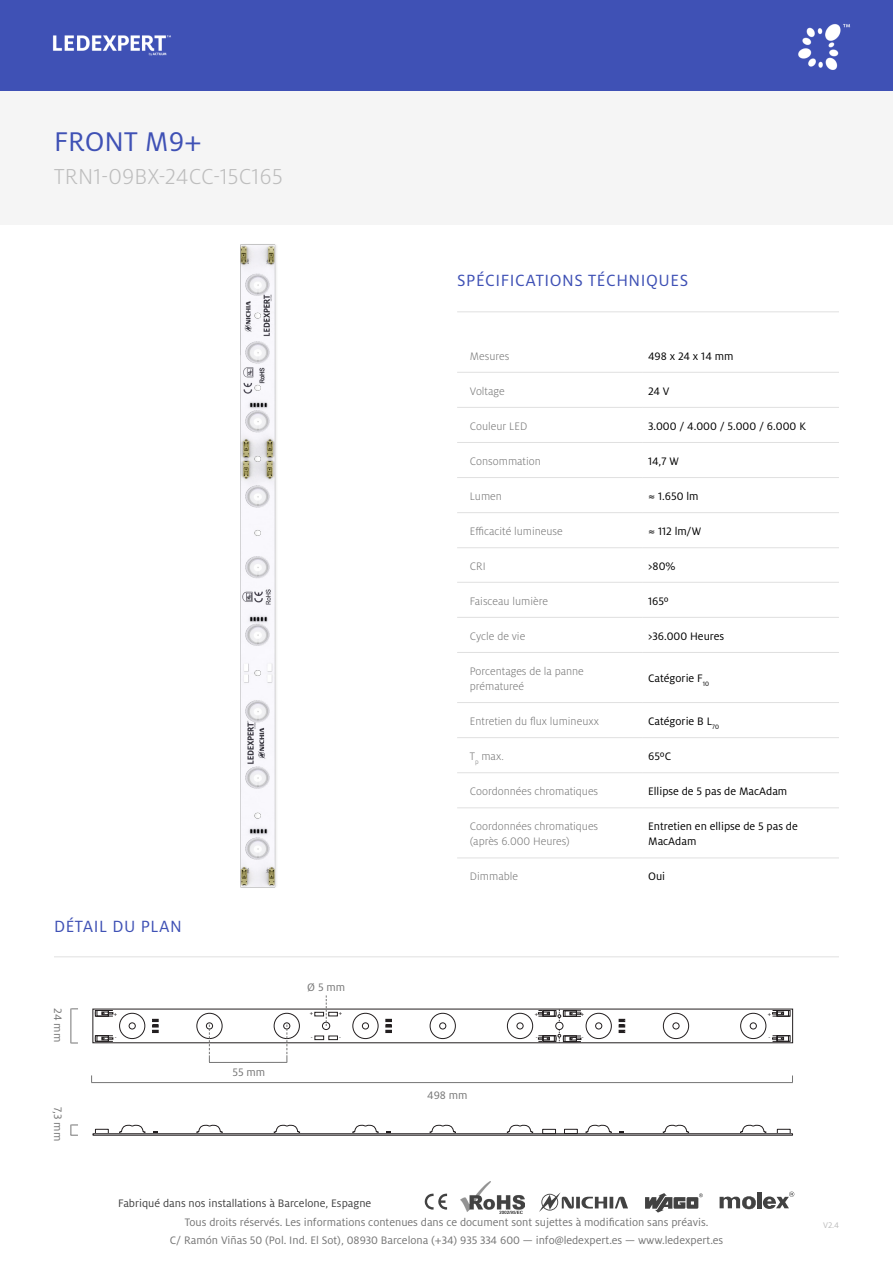
<style>
.page{position:relative;width:893px;height:1263px;background:#fff}
.page>*{position:absolute;margin:0;border:0;box-sizing:border-box;transform-origin:0 0}
.Nombre_producto{font:30px "Milo OT";color:#3f51b5}
.Código_producto{font:300 24px "Milo OT";letter-spacing:.005em;color:#bdbdbd}
.Título_sección{font:18px "Milo OT";letter-spacing:.03em;color:#3f51b5}
.Código_producto-2{font:300 12px "Milo OT";color:#757575}
.t1{font:12px/17.4px "Milo OT";color:#757575;text-align:center}
.Código_producto-3{font:12px "Milo OT";color:#000}
.t2{font:12px "Milo OT";color:#424242}
.t3{font:9px "Milo OT";color:#bdbdbd}
.t4{font:6px "Milo OT Text";color:#231f20}
</style>
<div class="page">
<hr style="left:757px;top:1192px;width:4px;height:16px;background:#424242">
<svg style="left:763px;top:1191px;width:31px;height:18px"></svg>
<svg style="left:720px;top:1196px;width:36px;height:13px"></svg>
<svg style="left:645px;top:1193px;width:58px;height:19px"></svg>
<svg style="left:539px;top:1192px;width:89px;height:20px"></svg>
<svg style="left:425px;top:1193px;width:22px;height:17px"></svg>
<img style="left:461px;top:1181px;width:64px;height:32px">
<div style="left:1px;top:0;width:892px;height:91px;background:#3f51b5"></div>
<div style="left:0;top:91px;width:893px;height:134px;background:#f5f5f5"></div>
<hr style="left:54px;top:956px;width:785px;height:1px;background:#e0e0e0">
<hr style="left:71px;top:1008px;width:1px;height:35px;background:#757575">
<svg style="left:71px;top:1124px;width:7px;height:12px"></svg>
<hr style="left:91px;top:1082px;width:702px;height:1px;background:#757575">
<hr style="left:209px;top:1062px;width:78px;height:1px;background:#757575">
<svg style="left:92px;top:995px;width:701px;height:67px"></svg>
<img style="left:240px;top:244px;width:37px;height:644px">
<div style="left:95px;top:1129px;width:14px;height:5px;border:1px solid #231f20"></div>
<div style="left:777px;top:1129px;width:13px;height:5px;border:1px solid #231f20"></div>
<svg style="left:119px;top:1124px;width:647px;height:9px"></svg>
<div style="left:93px;top:1133px;width:700px;height:2px;border:1px solid #231f20"></div>
<hr style="left:564px;top:1129px;width:13px;height:4px;background:#fff">
<div style="left:564px;top:1129px;width:14px;height:5px;border:1px solid #231f20"></div>
<hr style="left:543px;top:1129px;width:12px;height:4px;background:#fff">
<div style="left:542px;top:1129px;width:14px;height:5px;border:1px solid #231f20"></div>
<hr style="left:457px;top:372px;width:185px;height:1px;background:#e0e0e0">
<hr style="left:642px;top:372px;width:197px;height:1px;background:#e0e0e0">
<hr style="left:457px;top:407px;width:185px;height:1px;background:#e0e0e0">
<hr style="left:642px;top:407px;width:197px;height:1px;background:#e0e0e0">
<hr style="left:457px;top:442px;width:185px;height:1px;background:#e0e0e0">
<hr style="left:642px;top:442px;width:197px;height:1px;background:#e0e0e0">
<hr style="left:457px;top:477px;width:185px;height:1px;background:#e0e0e0">
<hr style="left:642px;top:477px;width:197px;height:1px;background:#e0e0e0">
<hr style="left:457px;top:512px;width:185px;height:1px;background:#e0e0e0">
<hr style="left:642px;top:512px;width:197px;height:1px;background:#e0e0e0">
<hr style="left:457px;top:547px;width:185px;height:1px;background:#e0e0e0">
<hr style="left:642px;top:547px;width:197px;height:1px;background:#e0e0e0">
<hr style="left:457px;top:582px;width:185px;height:1px;background:#e0e0e0">
<hr style="left:642px;top:582px;width:197px;height:1px;background:#e0e0e0">
<hr style="left:457px;top:617px;width:185px;height:1px;background:#e0e0e0">
<hr style="left:642px;top:617px;width:197px;height:1px;background:#e0e0e0">
<hr style="left:457px;top:652px;width:185px;height:1px;background:#e0e0e0">
<hr style="left:642px;top:652px;width:197px;height:1px;background:#e0e0e0">
<hr style="left:457px;top:702px;width:185px;height:1px;background:#e0e0e0">
<hr style="left:642px;top:702px;width:197px;height:1px;background:#e0e0e0">
<hr style="left:457px;top:737px;width:185px;height:1px;background:#e0e0e0">
<hr style="left:642px;top:737px;width:197px;height:1px;background:#e0e0e0">
<hr style="left:457px;top:772px;width:185px;height:1px;background:#e0e0e0">
<hr style="left:642px;top:772px;width:197px;height:1px;background:#e0e0e0">
<hr style="left:457px;top:807px;width:185px;height:1px;background:#e0e0e0">
<hr style="left:642px;top:807px;width:197px;height:1px;background:#e0e0e0">
<hr style="left:457px;top:858px;width:185px;height:1px;background:#e0e0e0">
<hr style="left:642px;top:858px;width:197px;height:1px;background:#e0e0e0">
<hr style="left:457px;top:311px;width:382px;height:1px;background:#e0e0e0">
<img style="left:53px;top:35px;width:118px;height:21px">
<img style="left:798px;top:24px;width:52px;height:46px">
<p class="Nombre_producto" style="left:54px;top:125px;width:149px">FRONT M9+</p>
<p class="Código_producto" style="left:54px;top:164px;width:230px">TRN1-09BX-24CC-15C165</p>
<p class="Título_sección" style="left:54px;top:917px;width:129px">DÉTAIL DU PLAN</p>
<p class="t1" style="left:67px;top:1008px;width:35px;rotate:90deg">24 mm</p>
<p class="t1" style="left:66px;top:1107px;width:36px;rotate:90deg">7,3 mm</p>
<p class="t4" style="left:114px;top:1011px;width:5px">+</p>
<p class="t4" style="left:115px;top:1034px;width:3px">-</p>
<p class="t1" style="left:233px;top:1063px;width:34px">55 mm</p>
<p class="t1" style="left:307px;top:979px;width:40px">Ø 5 mm</p>
<p class="t4" style="left:310px;top:1010px;width:5px">+</p>
<p class="t4" style="left:311px;top:1034px;width:3px">-</p>
<p class="t4" style="left:339px;top:1010px;width:5px">+</p>
<p class="t4" style="left:339px;top:1034px;width:3px">-</p>
<p class="Título_sección" style="left:457px;top:271px;width:232px">SPÉCIFICATIONS TÉCHNIQUES</p>
<p class="Código_producto-2" style="left:470px;top:349px;width:41px">Mesures</p>
<p class="Código_producto-3" style="left:648px;top:349px;width:87px">498 x 24 x 14 mm</p>
<p class="Código_producto-2" style="left:470px;top:384px;width:36px">Voltage</p>
<p class="Código_producto-3" style="left:648px;top:384px;width:23px">24 V</p>
<p class="Código_producto-2" style="left:470px;top:419px;width:59px">Couleur LED</p>
<p class="Código_producto-3" style="left:648px;top:419px;width:159px">3.000 / 4.000 / 5.000 / 6.000 K</p>
<p class="Código_producto-2" style="left:470px;top:455px;width:72px">Consommation</p>
<p class="Código_producto-3" style="left:648px;top:454px;width:32px">14,7 W</p>
<p class="Código_producto-2" style="left:470px;top:490px;width:34px">Lumen</p>
<p class="Código_producto-3" style="left:648px;top:490px;width:52px">≈ 1.650 lm</p>
<p class="Código_producto-2" style="left:470px;top:525px;width:94px">Efficacité lumineuse</p>
<p class="Código_producto-3" style="left:648px;top:525px;width:55px">≈ 112 lm/W</p>
<p class="Código_producto-2" style="left:470px;top:559px;width:17px">CRI</p>
<p class="Código_producto-3" style="left:648px;top:559px;width:29px">&gt;80%</p>
<p class="Código_producto-2" style="left:470px;top:594px;width:80px">Faisceau lumière</p>
<p class="Código_producto-3" style="left:648px;top:594px;width:22px">165º</p>
<p class="Código_producto-2" style="left:470px;top:629px;width:57px">Cycle de vie</p>
<p class="Código_producto-3" style="left:648px;top:629px;width:78px">&gt;36.000 Heures</p>
<p class="Código_producto-2" style="left:470px;top:664px;width:115px">Porcentages de la panne</p>
<p class="Código_producto-2" style="left:470px;top:679px;width:56px">prématureé</p>
<p class="Código_producto-3" style="left:648px;top:672px;width:63px">Catégorie F<sub>10</sub></p>
<p class="Código_producto-2" style="left:470px;top:715px;width:131px">Entretien du flux lumineuxx</p>
<p class="Código_producto-3" style="left:648px;top:715px;width:73px">Catégorie B L<sub>70</sub></p>
<p class="Código_producto-2" style="left:470px;top:750px;width:36px">T<sub>p</sub> max.</p>
<p class="Código_producto-3" style="left:648px;top:750px;width:25px">65ºC</p>
<p class="Código_producto-2" style="left:470px;top:785px;width:130px">Coordonnées chromatiques</p>
<p class="Código_producto-3" style="left:648px;top:785px;width:141px">Ellipse de 5 pas de MacAdam</p>
<p class="Código_producto-2" style="left:470px;top:820px;width:130px">Coordonnées chromatiques</p>
<p class="Código_producto-2" style="left:470px;top:835px;width:101px">(après 6.000 Heures)</p>
<p class="Código_producto-3" style="left:648px;top:820px;width:151px">Entretien en ellipse de 5 pas de</p>
<p class="Código_producto-3" style="left:648px;top:835px;width:50px">MacAdam</p>
<p class="Código_producto-2" style="left:470px;top:870px;width:50px">Dimmable</p>
<p class="Código_producto-3" style="left:648px;top:870px;width:19px">Oui</p>
<p class="t1" style="left:427px;top:1087px;width:42px">498 mm</p>
<p class="t4" style="left:535px;top:1011px;width:5px">+</p>
<p class="t4" style="left:536px;top:1034px;width:3px">-</p>
<p class="t4" style="left:581px;top:1011px;width:5px">+</p>
<p class="t4" style="left:582px;top:1034px;width:3px">-</p>
<p class="t4" style="left:768px;top:1011px;width:5px">+</p>
<p class="t4" style="left:769px;top:1034px;width:3px">-</p>
<p class="t2" style="left:118px;top:1196px;width:255px">Fabriqué dans nos installations à Barcelone, Espagne</p>
<p class="t1" style="left:170px;top:1214px;width:555px">Tous droits réservés. Les informations contenues dans ce document sont sujettes à modification sans préavis.<br>C/ Ramón Viñas 50 (Pol. Ind. El Sot), 08930 Barcelona (+34) 935 334 600 — info@ledexpert.es — www.ledexpert.es</p>
<p class="t3" style="left:823px;top:1220px;width:18px">V2.4</p>
</div>
